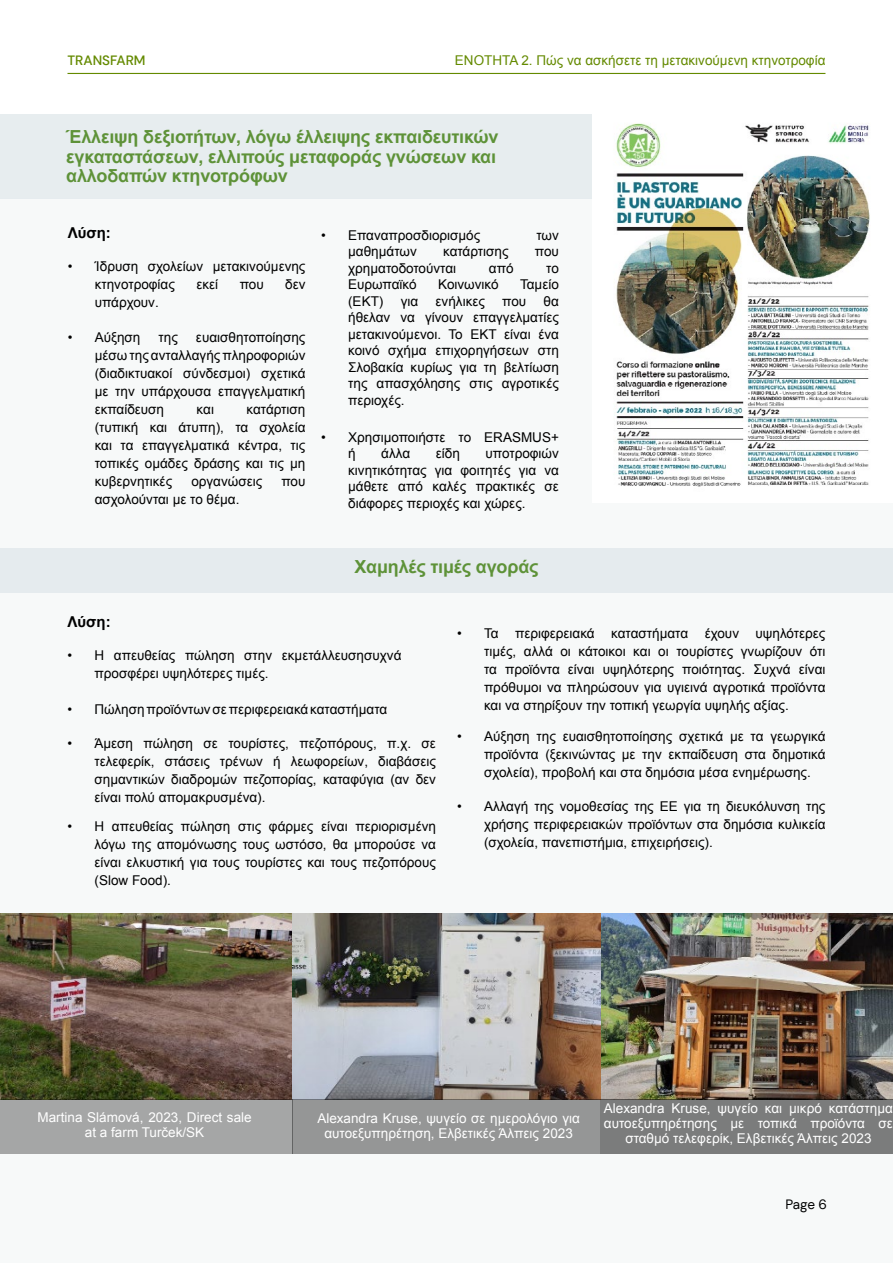
<style>
.page{position:relative;width:893px;height:1263px;background:#fff}
.page>*{position:absolute;margin:0;border:0;box-sizing:border-box;transform-origin:0 0}
.t1{font:700 18px/19.5px "Arial";letter-spacing:-.01em;color:#5e9238}
.t2{font:700 15px "Arial";color:#000}
.t3{font:13.5px/18px "Arial";color:#000;text-align:justify}
.t4{font:13.5px/15px "Arial";color:#fff;text-align:center}
.t5{font:13.5px "Arial";color:#648a00}
.t6{font:500 13.5px "DM Sans";color:#648a00}
.t7{font:13.5px "DM Sans";color:#000}
</style>
<div class="page">
<div style="left:0;top:199px;width:893px;height:1064px;background:#f7f9f9"></div>
<div style="left:0;top:114px;width:893px;height:85px;background:#e5ebee"></div>
<hr style="left:68px;top:73px;width:757px;height:1px;background:#648a00">
<img style="left:592px;top:114px;width:301px;height:373px">
<img style="left:307px;top:913px;width:586px;height:186px">
<div style="left:0;top:549px;width:893px;height:44px;background:#e5ebee"></div>
<img style="left:0;top:913px;width:307px;height:186px">
<div style="left:293px;top:1099px;width:307px;height:54px;background:#959696"></div>
<div style="left:0;top:1099px;width:293px;height:54px;background:#a5a6a6"></div>
<div style="left:600px;top:1099px;width:293px;height:54px;background:#7b7c7c"></div>
<p class="t6" style="left:67px;top:52px;width:80px">TRANSFARM</p>
<p class="t5" style="left:455px;top:51px;width:372px">ΕΝΟΤΗΤΑ 2. Πώς να ασκήσετε τη μετακινούμενη κτηνοτροφία</p>
<h1 class="t1" style="left:66px;top:128px;width:434px">Έλλειψη δεξιοτήτων, λόγω έλλειψης εκπαιδευτικών εγκαταστάσεων, ελλιπούς μεταφοράς γνώσεων και αλλοδαπών κτηνοτρόφων</h1>
<p class="t2" style="left:68px;top:222px;width:45px">Λύση:</p>
<p class="t3" style="left:95px;top:257px;width:212px;text-indent:-27px">• Ίδρυση σχολείων μετακινούμενης κτηνοτροφίας</p>
<p class="t3" style="left:196px;top:275px;width:23px">εκεί</p>
<p class="t3" style="left:240px;top:275px;width:26px">που</p>
<p class="t3" style="left:285px;top:275px;width:22px">δεν</p>
<p class="t3" style="left:95px;top:293px;width:66px">υπάρχουν.</p>
<p class="t3" style="left:68px;top:329px;width:74px">• Αύξηση</p>
<p class="t3" style="left:159px;top:329px;width:21px">της</p>
<p class="t3" style="left:95px;top:329px;width:212px;text-indent:101px">ευαισθητοποίησης μέσω της ανταλλαγής πληροφοριών (διαδικτυακοί σύνδεσμοι) σχετικά με την υπάρχουσα επαγγελματική εκπαίδευση</p>
<p class="t3" style="left:95px;top:401px;width:212px;text-indent:152px">κατάρτιση (τυπική και άτυπη), τα σχολεία και τα επαγγελματικά κέντρα, τις τοπικές ομάδες δράσης και τις μη κυβερνητικές</p>
<p class="t3" style="left:197px;top:401px;width:19px">και</p>
<p class="t3" style="left:191px;top:473px;width:72px">οργανώσεις</p>
<p class="t3" style="left:281px;top:473px;width:26px">που</p>
<p class="t3" style="left:95px;top:491px;width:146px">ασχολούνται με το θέμα.</p>
<p class="t3" style="left:321px;top:226px;width:161px">• Επαναπροσδιορισμός</p>
<p class="t3" style="left:536px;top:226px;width:24px">των</p>
<p class="t3" style="left:348px;top:243px;width:70px">μαθημάτων</p>
<p class="t3" style="left:443px;top:243px;width:67px">κατάρτισης</p>
<p class="t3" style="left:535px;top:243px;width:26px">που</p>
<p class="t3" style="left:348px;top:259px;width:110px">χρηματοδοτούνται</p>
<p class="t3" style="left:489px;top:259px;width:26px">από</p>
<p class="t3" style="left:546px;top:259px;width:14px">το</p>
<p class="t3" style="left:348px;top:276px;width:70px">Ευρωπαϊκό</p>
<p class="t3" style="left:438px;top:276px;width:62px">Κοινωνικό</p>
<p class="t3" style="left:520px;top:276px;width:40px">Ταμείο</p>
<p class="t3" style="left:348px;top:292px;width:37px">(ΕΚΤ)</p>
<p class="t3" style="left:401px;top:292px;width:19px">για</p>
<p class="t3" style="left:436px;top:292px;width:51px">ενήλικες</p>
<p class="t3" style="left:502px;top:292px;width:26px">που</p>
<p class="t3" style="left:348px;top:293px;width:212px;line-height:16.5px;text-indent:195px">θα ήθελαν να γίνουν επαγγελματίες μετακινούμενοι. Το ΕΚΤ είναι ένα κοινό σχήμα επιχορηγήσεων στη Σλοβακία κυρίως για τη βελτίωση της απασχόλησης στις αγροτικές περιοχές.</p>
<p class="t3" style="left:348px;top:429px;width:212px;line-height:16.5px;text-indent:-27px">• Χρησιμοποιήστε το ERASMUS+ ή</p>
<p class="t3" style="left:348px;top:445px;width:212px;line-height:16.5px;text-indent:137px">υποτροφιών κινητικότητας για φοιτητές για να μάθετε από καλές πρακτικές σε διάφορες περιοχές και χώρες.</p>
<p class="t3" style="left:381px;top:445px;width:30px">άλλα</p>
<p class="t3" style="left:436px;top:445px;width:26px">είδη</p>
<h1 class="t1" style="left:354px;top:557px;width:186px">Χαμηλές τιμές αγοράς</h1>
<p class="t2" style="left:68px;top:612px;width:45px">Λύση:</p>
<p class="t3" style="left:94px;top:646px;width:308px;text-indent:-27px">• Η απευθείας πώληση στην εκμετάλλευσησυχνά προσφέρει υψηλότερες τιμές.</p>
<p class="t3" style="left:68px;top:700px;width:321px">• Πώληση προϊόντων σε περιφερειακά καταστήματα</p>
<p class="t3" style="left:94px;top:734px;width:343px;text-indent:-27px">• Άμεση πώληση σε τουρίστες, πεζοπόρους, π.χ. σε τελεφερίκ, στάσεις τρένων ή λεωφορείων, διαβάσεις σημαντικών διαδρομών πεζοπορίας, καταφύγια (αν δεν είναι πολύ απομακρυσμένα).</p>
<p class="t3" style="left:94px;top:817px;width:343px;text-indent:-27px">• Η απευθείας πώληση στις φάρμες είναι περιορισμένη λόγω της απομόνωσης τους ωστόσο, θα μπορούσε να είναι ελκυστική για τους τουρίστες και τους πεζοπόρους (Slow Food).</p>
<p class="t3" style="left:484px;top:624px;width:343px;text-indent:-27px">• Τα περιφερειακά καταστήματα έχουν υψηλότερες τιμές, αλλά οι κάτοικοι και οι τουρίστες γνωρίζουν ότι τα προϊόντα είναι υψηλότερης ποιότητας. Συχνά είναι πρόθυμοι να πληρώσουν για υγιεινά αγροτικά προϊόντα και να στηρίξουν την τοπική γεωργία υψηλής αξίας.</p>
<p class="t3" style="left:484px;top:727px;width:343px;text-indent:-27px">• Αύξηση της ευαισθητοποίησης σχετικά με τα γεωργικά προϊόντα (ξεκινώντας με την εκπαίδευση στα δημοτικά σχολεία), προβολή και στα δημόσια μέσα ενημέρωσης.</p>
<p class="t3" style="left:484px;top:798px;width:343px;text-indent:-27px">• Αλλαγή της νομοθεσίας της ΕΕ για τη διευκόλυνση της χρήσης περιφερειακών προϊόντων στα δημόσια κυλικεία (σχολεία, πανεπιστήμια, επιχειρήσεις).</p>
<p class="t4" style="left:37px;top:1109px;width:216px">Martina Slámová, 2023, Direct sale at a farm Turček/SK</p>
<p class="t4" style="left:317px;top:1111px;width:264px">Alexandra Kruse, ψυγείο σε ημερολόγιο για αυτοεξυπηρέτηση, Ελβετικές Άλπεις 2023</p>
<p class="t4" style="left:604px;top:1101px;width:291px">Alexandra Kruse, ψυγείο και μικρό κατάστημα αυτοεξυπηρέτησης με τοπικά προϊόντα σε σταθμό τελεφερίκ, Ελβετικές Άλπεις 2023</p>
<p class="t7" style="left:785px;top:1196px;width:43px">Page 6</p>
</div>
